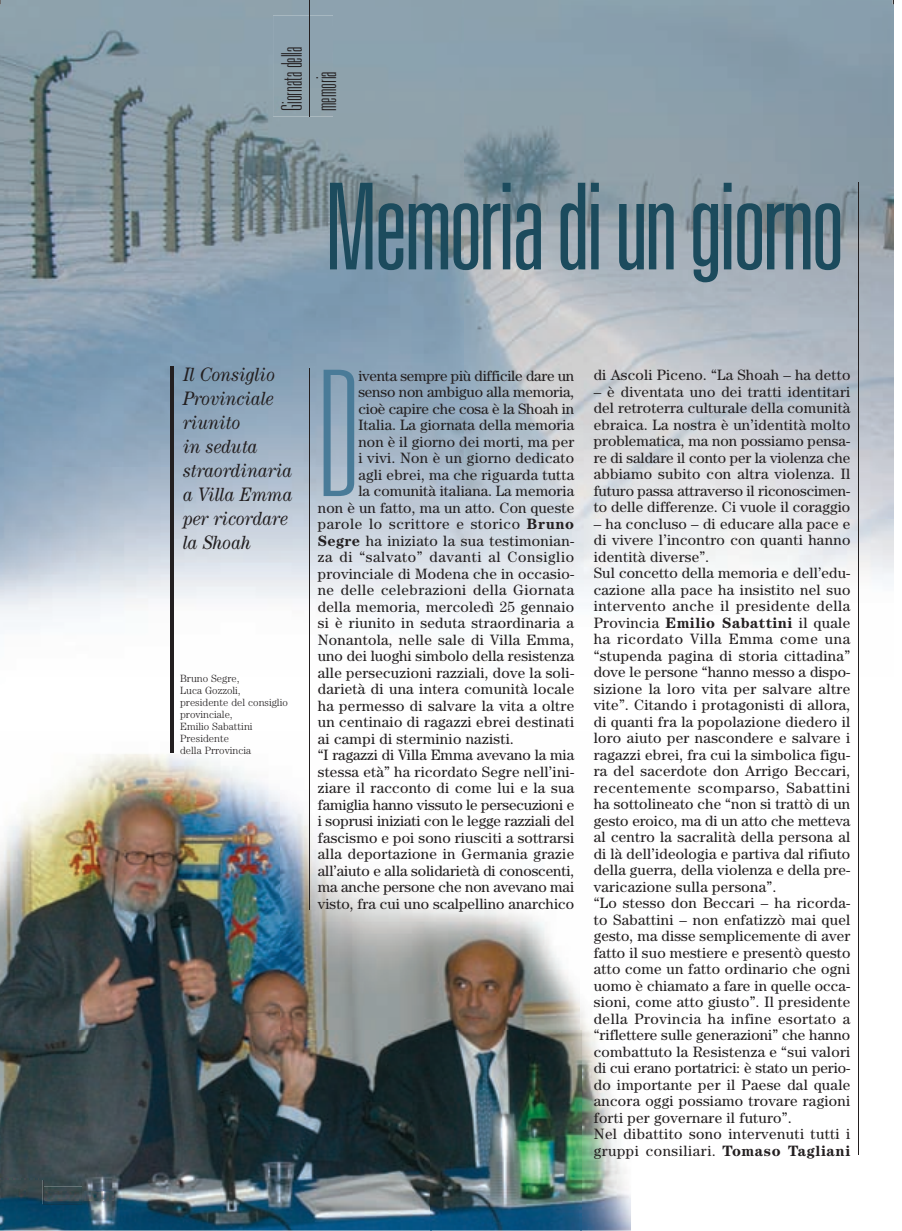
<style>
.page{position:relative;width:902px;height:1231px;background:#fff}
.page>*{position:absolute;margin:0;border:0;box-sizing:border-box;transform-origin:0 0}
.t1{font:100 ultra-condensed 174.9px "Univers LT Std";color:#497b98}
.t2{font:300 ultra-condensed 120px "Univers LT Std";letter-spacing:-.03em;color:#1c4b5d}
.t3{font:100 ultra-condensed 28.5px/34.2px "Univers LT Std";color:#231f20}
.t4{font:italic 19.5px/24px "Century Std";color:#231f20;scale:.9 1}
.t5{font:15px/16.5px "Century Std";letter-spacing:.02em;color:#231f20;text-align:justify}
.t6{font:15px "Century Std";letter-spacing:-.01em;color:#231f20}
.t7{font:15px "Century Std";letter-spacing:-.005em;color:#231f20}
.t8{font:15px "Century Std";letter-spacing:.04em;color:#231f20}
.t9{font:15px "Century Std";color:#231f20}
.t10{font:15px "Century Std";letter-spacing:-.015em;color:#231f20}
.t11{font:300 10.5px/12px "Century Std";color:#231f20}
.s1{font-weight:700}
</style>
<div class="page">
<img style="left:0;top:679px;width:631px;height:551px">
<img style="left:44px;top:1187px;width:38px;height:17px">
<img style="left:45px;top:1191px;width:33px;height:9px">
<img style="left:84px;top:1191px;width:30px;height:9px">
<svg style="left:43px;top:1178px;width:1px;height:26px"></svg>
<img style="left:0;top:1179px;width:43px;height:1px">
<svg style="left:18px;top:1190px;width:8px;height:11px"></svg>
<img style="left:0;top:0;width:893px;height:679px">
<img style="left:625px;top:678px;width:268px;height:52px">
<div style="left:273px;top:16px;width:60px;height:101px;background:#8da2ae"></div>
<img style="left:274px;top:97px;width:21px;height:17px">
<hr style="left:170px;top:366px;width:3px;height:387px;background:#231f20">
<hr style="left:309px;top:0;width:1px;height:117px;background:#231f20">
<hr style="left:309px;top:368px;width:1px;height:541px;background:#231f20">
<hr style="left:858px;top:182px;width:1px;height:972px;background:#231f20">
<h3 class="t3" style="left:277px;top:111px;width:66px;rotate:-90deg">Giornata della memoria</h3>
<h3 class="t3" style="left:270px;top:115px;width:20px;rotate:-90deg">???</h3>
<h2 class="t2" style="left:324px;top:180px;width:521px">Memoria di un giorno</h2>
<h3 class="t4" style="left:183px;top:364px;width:123px">Il Consiglio<br>Provinciale riunito<br>in seduta straordinaria a Villa Emma per ricordare la Shoah</h3>
<p class="t11" style="left:180px;top:673px;width:109px">Bruno Segre,<br>Luca Gozzoli, presidente del consiglio provinciale,<br>Emilio Sabattini<br>Presidente<br>della Prrovincia</p>
<h1 class="t1" style="left:318px;top:365px;width:44px">D</h1>
<p class="t10" style="left:358px;top:370px;width:217px">iventa sempre più difficile dare un</p>
<p class="t6" style="left:358px;top:387px;width:217px">senso non ambiguo alla memoria,</p>
<p class="t6" style="left:358px;top:403px;width:217px">cioè capire che cosa è la Shoah in</p>
<p class="t5" style="left:358px;top:418px;width:217px">Italia. La giornata della memoria</p>
<p class="t5" style="left:358px;top:434px;width:217px">non è il giorno dei morti, ma per</p>
<p class="t5" style="left:358px;top:451px;width:217px">i vivi. Non è un giorno dedicato</p>
<p class="t5" style="left:358px;top:467px;width:217px">agli ebrei, ma che riguarda tutta</p>
<p class="t9" style="left:358px;top:486px;width:217px">la comunità italiana. La memoria</p>
<p class="t5" style="left:318px;top:500px;width:258px">non è un fatto, ma un atto. Con queste</p>
<p class="t8" style="left:318px;top:519px;width:258px">parole lo scrittore e storico <span class="s1">Bruno</span></p>
<p class="t5" style="left:318px;top:533px;width:258px"><span class="s1">Segre</span> ha iniziato la sua testimonian-</p>
<p class="t8" style="left:318px;top:552px;width:258px">za di “salvato” davanti al Consiglio</p>
<p class="t5" style="left:318px;top:566px;width:258px">provinciale di Modena che in occasio-</p>
<p class="t5" style="left:318px;top:583px;width:258px">ne delle celebrazioni della Giornata</p>
<p class="t5" style="left:318px;top:599px;width:258px">della memoria, mercoledì 25 gennaio</p>
<p class="t5" style="left:318px;top:616px;width:258px">si è riunito in seduta straordinaria a</p>
<p class="t5" style="left:318px;top:632px;width:258px">Nonantola, nelle sale di Villa Emma,</p>
<p class="t5" style="left:318px;top:649px;width:258px">uno dei luoghi simbolo della resistenza</p>
<p class="t5" style="left:318px;top:665px;width:258px">alle persecuzioni razziali, dove la soli-</p>
<p class="t5" style="left:318px;top:682px;width:258px">darietà di una intera comunità locale</p>
<p class="t5" style="left:318px;top:698px;width:258px">ha permesso di salvare la vita a oltre</p>
<p class="t5" style="left:318px;top:715px;width:258px">un centinaio di ragazzi ebrei destinati</p>
<p class="t5" style="left:318px;top:731px;width:197px">ai campi di sterminio nazisti.</p>
<p class="t9" style="left:318px;top:750px;width:258px">“I ragazzi di Villa Emma avevano la mia</p>
<p class="t5" style="left:318px;top:764px;width:258px">stessa età” ha ricordato Segre nell’ini-</p>
<p class="t5" style="left:318px;top:781px;width:258px">ziare il racconto di come lui e la sua</p>
<p class="t6" style="left:318px;top:799px;width:258px">famiglia hanno vissuto le persecuzioni e</p>
<p class="t7" style="left:318px;top:816px;width:258px">i soprusi iniziati con le legge razziali del</p>
<p class="t5" style="left:318px;top:830px;width:258px">fascismo e poi sono riusciti a sottrarsi</p>
<p class="t5" style="left:318px;top:847px;width:258px">alla deportazione in Germania grazie</p>
<p class="t7" style="left:318px;top:865px;width:258px">all’aiuto e alla solidarietà di conoscenti,</p>
<p class="t6" style="left:318px;top:882px;width:258px">ma anche persone che non avevano mai</p>
<p class="t5" style="left:318px;top:896px;width:258px">visto, fra cui uno scalpellino anarchico</p>
<p class="t5" style="left:594px;top:368px;width:258px">di Ascoli Piceno. “La Shoah – ha detto</p>
<p class="t5" style="left:594px;top:385px;width:258px">– è diventata uno dei tratti identitari del retroterra culturale della comunità ebraica. La nostra è un’identità molto problematica, ma non possiamo pensa&shy;re di saldare il conto per la violenza che abbiamo subito con altra violenza. Il futuro passa attraverso il riconoscimen&shy;to delle differenze. Ci vuole il coraggio</p>
<p class="t5" style="left:594px;top:517px;width:258px;text-align:left">– ha concluso – di educare alla pace e di vivere l’incontro con quanti hanno identità diverse”.<br>Sul concetto della memoria e dell’edu&shy;cazione alla pace ha insistito nel suo intervento anche il presidente della Provincia <span class="s1">Emilio Sabattini</span> il quale ha ricordato Villa Emma come una “stupenda pagina di storia cittadina” dove le persone “hanno messo a dispo&shy;sizione la loro vita per salvare altre vite”. Citando i protagonisti di allora, di quanti fra la popolazione diedero il loro aiuto per nascondere e salvare i ragazzi ebrei, fra cui la simbolica figu&shy;ra del sacerdote don Arrigo Beccari, recentemente scomparso, Sabattini ha sottolineato che “non si trattò di un gesto eroico, ma di un atto che metteva al centro la sacralità della persona al di là dell’ideologia e partiva dal rifiuto della guerra, della violenza e della pre&shy;varicazione sulla persona”.<br>“Lo stesso don Beccari – ha ricorda&shy;to Sabattini – non enfatizzò mai quel gesto, ma disse semplicemente di aver fatto il suo mestiere e presentò questo atto come un fatto ordinario che ogni uomo è chiamato a fare in quelle occa&shy;sioni, come atto giusto”. Il presidente della Provincia ha infine esortato a “riflettere sulle generazioni” che hanno combattuto la Resistenza e “sui valori di cui erano portatrici: è stato un perio&shy;do importante per il Paese dal quale ancora oggi possiamo trovare ragioni forti per governare il futuro”.<br>Nel dibattito sono intervenuti tutti i gruppi consiliari. <span class="s1">Tomaso Tagliani</span></p>
</div>
